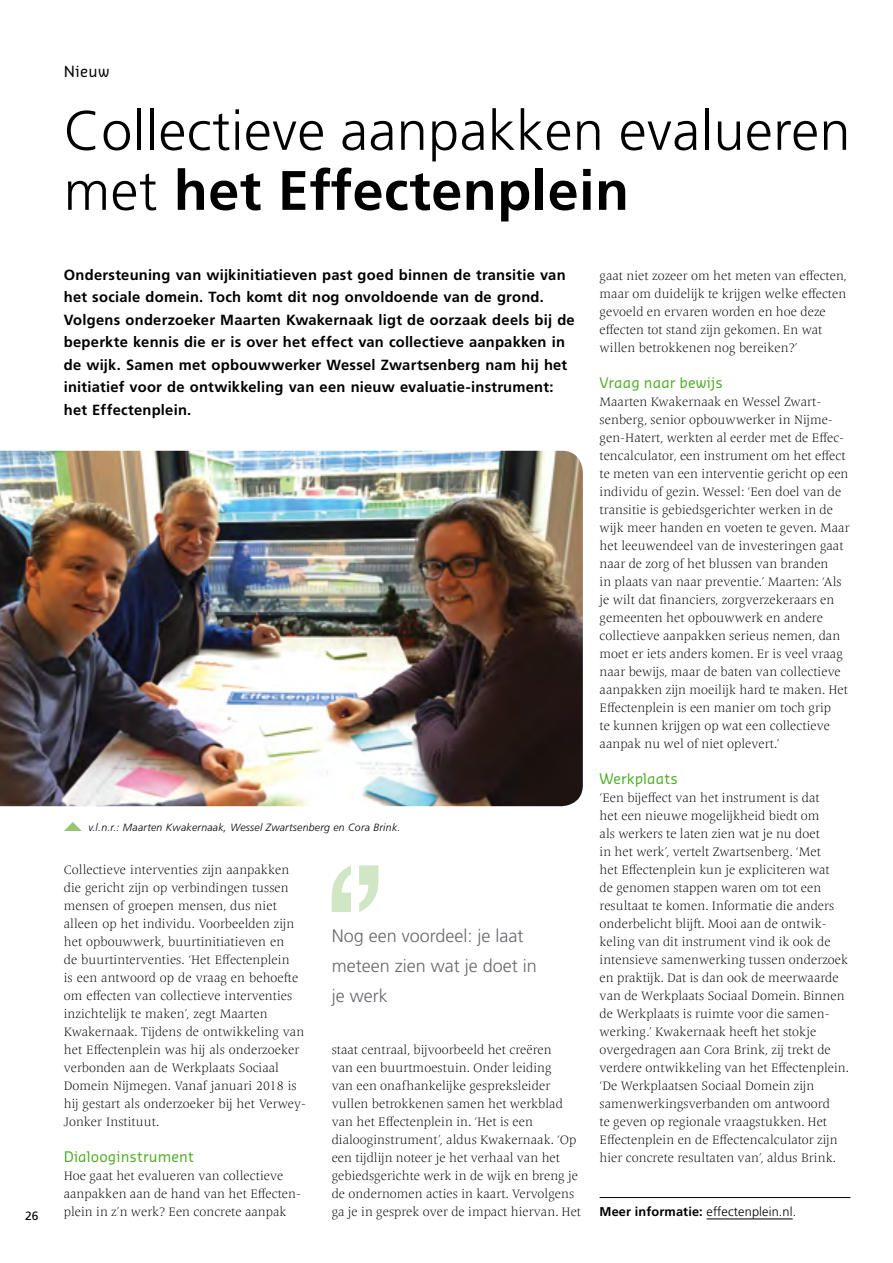
<style>
.page{position:relative;width:893px;height:1263px;background:#fff}
.page>*{position:absolute;margin:0;border:0;box-sizing:border-box;transform-origin:0 0}
.t1{font:300 55.5px/60px "Frutiger";letter-spacing:.01em;color:#000}
.t2{font:300 18px/30px "Frutiger";color:#68676c}
.t3{font:15px "Sansa";letter-spacing:.03em;color:#000}
.t4{font:700 14.7px/22.5px "Frutiger";letter-spacing:.015em;color:#000}
.t5{font:14.25px "Sansa";letter-spacing:.01em;color:#4fac25}
.t6{font:300 12.75px/18px "Frutiger Serif LT Pro";letter-spacing:.005em;color:#000}
.t7{font:300 12.75px "Frutiger";letter-spacing:.01em;color:#000}
.t8{font:12px "Frutiger";color:#000}
.t9{font:italic 300 10.5px "Frutiger";letter-spacing:.025em;color:#000}
.s1{font-weight:700}
</style>
<div class="page">
<img style="left:0;top:451px;width:583px;height:355px">
<hr style="left:600px;top:1197px;width:250px;height:1px;background:#000">
<hr style="left:707px;top:1219px;width:86px;height:1px;background:#000">
<svg style="left:332px;top:865px;width:46px;height:47px"></svg>
<svg style="left:64px;top:822px;width:18px;height:9px"></svg>
<p class="t8" style="left:25px;top:1209px;width:15px">26</p>
<p class="t3" style="left:64px;top:62px;width:47px">Nieuw</p>
<h1 class="t1" style="left:64px;top:101px;width:788px">Collectieve aanpakken evalueren met <span class="s1">het Effectenplein</span></h1>
<p class="t4" style="left:64px;top:263px;width:512px">Ondersteuning van wijkinitiatieven past goed binnen de transitie van het sociale domein. Toch komt dit nog onvoldoende van de grond.<br>Volgens onderzoeker Maarten Kwakernaak ligt de oorzaak deels bij de beperkte kennis die er is over het effect van collectieve aanpakken in de wijk. Samen met opbouwwerker Wessel Zwartsenberg nam hij het initiatief voor de ontwikkeling van een nieuw evaluatie-instrument: het Effectenplein.</p>
<p class="t9" style="left:88px;top:821px;width:313px">v.l.n.r.: Maarten Kwakernaak, Wessel Zwartsenberg en Cora Brink.</p>
<p class="t6" style="left:64px;top:861px;width:244px">Collectieve interventies zijn aanpakken die gericht zijn op verbindingen tussen mensen of groepen mensen, dus niet alleen op het individu. Voorbeelden zijn het opbouwwerk, buurtinitiatieven en<br>de buurtinterventies. ‘Het Effectenplein<br>is een antwoord op de vraag en behoefte om effecten van collectieve interventies inzichtelijk te maken’, zegt Maarten Kwakernaak. Tijdens de ontwikkeling van het Effectenplein was hij als onderzoeker verbonden aan de Werkplaats Sociaal Domein Nijmegen. Vanaf januari 2018 is hij gestart als onderzoeker bij het Verwey-Jonker Instituut.</p>
<p class="t5" style="left:64px;top:1148px;width:132px">Dialooginstrument</p>
<p class="t6" style="left:64px;top:1167px;width:239px">Hoe gaat het evalueren van collectieve aanpakken aan de hand van het Effecten&shy;plein in z’n werk? Een concrete aanpak</p>
<h2 class="t2" style="left:332px;top:921px;width:207px">Nog een voordeel: je laat meteen zien wat je doet in je werk</h2>
<p class="t6" style="left:332px;top:1041px;width:251px">staat centraal, bijvoorbeeld het creëren<br>van een buurtmoestuin. Onder leiding<br>van een onafhankelijke gespreksleider vullen betrokkenen samen het werkblad van het Effectenplein in. ‘Het is een dialooginstrument’, aldus Kwakernaak. ‘Op een tijdlijn noteer je het verhaal van het gebiedsgerichte werk in de wijk en breng je de ondernomen acties in kaart. Vervolgens ga je in gesprek over de impact hiervan. Het</p>
<p class="t6" style="left:600px;top:267px;width:249px">gaat niet zozeer om het meten van effecten, maar om duidelijk te krijgen welke effecten gevoeld en ervaren worden en hoe deze effecten tot stand zijn gekomen. En wat willen betrokkenen nog bereiken?’</p>
<p class="t5" style="left:600px;top:374px;width:125px">Vraag naar bewijs</p>
<p class="t6" style="left:600px;top:393px;width:252px">Maarten Kwakernaak en Wessel Zwart&shy;senberg, senior opbouwwerker in Nijme&shy;gen-Hatert, werkten al eerder met de Effec&shy;tencalculator, een instrument om het effect te meten van een interventie gericht op een individu of gezin. Wessel: ‘Een doel van de transitie is gebiedsgerichter werken in de wijk meer handen en voeten te geven. Maar het leeuwendeel van de investeringen gaat naar de zorg of het blussen van branden<br>in plaats van naar preventie.’ Maarten: ‘Als je wilt dat financiers, zorgverzekeraars en gemeenten het opbouwwerk en andere collectieve aanpakken serieus nemen, dan moet er iets anders komen. Er is veel vraag naar bewijs, maar de baten van collectieve aanpakken zijn moeilijk hard te maken. Het Effectenplein is een manier om toch grip<br>te kunnen krijgen op wat een collectieve aanpak nu wel of niet oplevert.’</p>
<p class="t5" style="left:600px;top:770px;width:80px">Werkplaats</p>
<p class="t6" style="left:600px;top:789px;width:251px">‘Een bijeffect van het instrument is dat<br>het een nieuwe mogelijkheid biedt om<br>als werkers te laten zien wat je nu doet<br>in het werk’, vertelt Zwartsenberg. ‘Met<br>het Effectenplein kun je expliciteren wat<br>de genomen stappen waren om tot een resultaat te komen. Informatie die anders onderbelicht blijft. Mooi aan de ontwik&shy;keling van dit instrument vind ik ook de intensieve samenwerking tussen onderzoek en praktijk. Dat is dan ook de meerwaarde van de Werkplaats Sociaal Domein. Binnen de Werkplaats is ruimte voor die samen&shy;werking.’ Kwakernaak heeft het stokje overgedragen aan Cora Brink, zij trekt de verdere ontwikkeling van het Effectenplein. ‘De Werkplaatsen Sociaal Domein zijn samenwerkingsverbanden om antwoord<br>te geven op regionale vraagstukken. Het Effectenplein en de Effectencalculator zijn hier concrete resultaten van’, aldus Brink.</p>
<p class="t7" style="left:600px;top:1204px;width:198px"><span class="s1">Meer informatie:</span> effectenplein.nl.</p>
</div>
